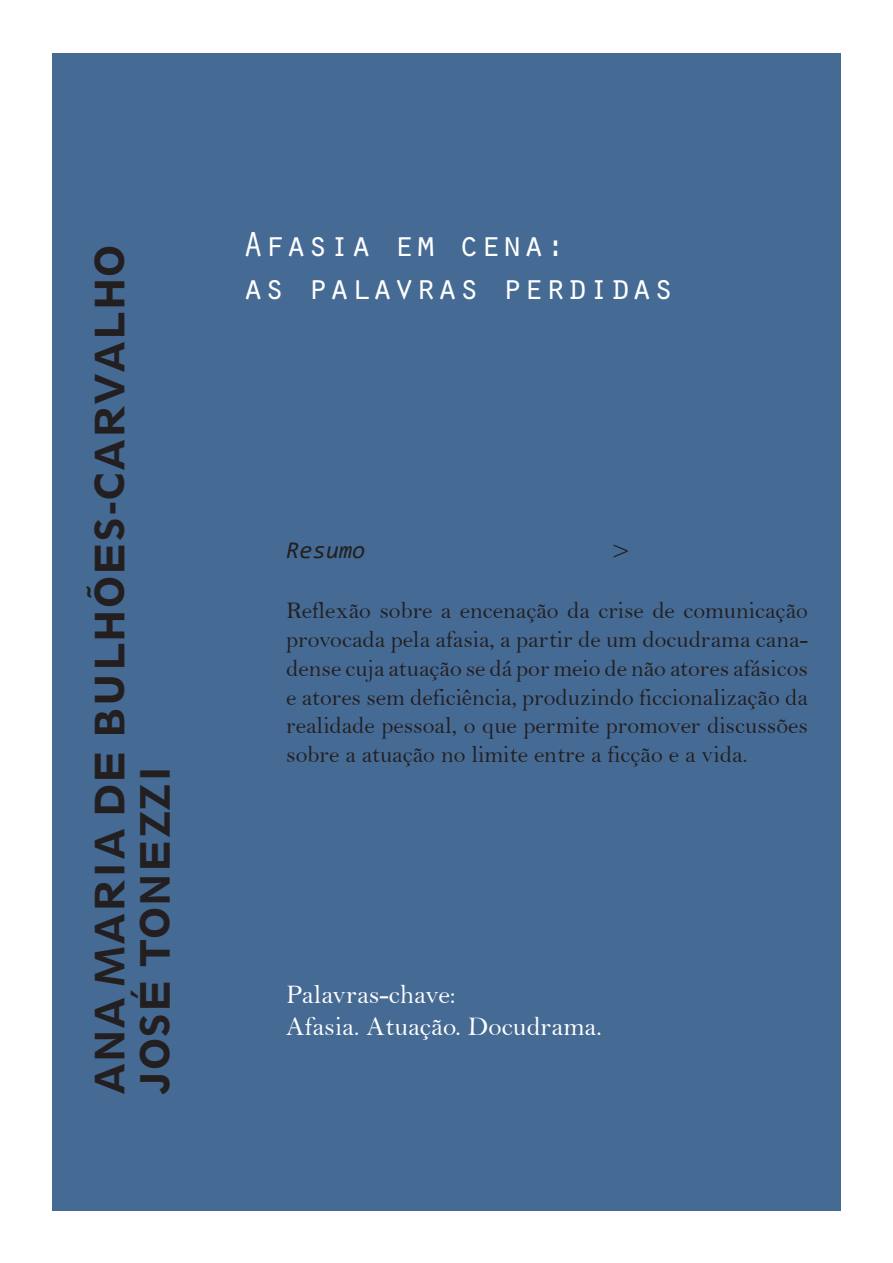
<style>
.page{position:relative;width:893px;height:1263px;background:#fff}
.page>*{position:absolute;margin:0;border:0;box-sizing:border-box;transform-origin:0 0}
.t1{font:800 37.8px/45.3px "Geometric 212 BT";color:#231f20}
.t2{font:36px/43.2px "Orator Std";color:#fff}
.t3{font:27px/32.4px "Bell";color:#fff}
.t4{font:27px "Bell";color:#231f20}
.t5{font:24px/28.8px "Bell";color:#231f20;text-align:justify}
.t6{font:italic 24px "Consolas";color:#231f20}
</style>
<div class="page">
<div style="left:52px;top:53px;width:789px;height:1158px;background:#456a94"></div>
<h1 class="t1" style="left:87px;top:1095px;width:852px;rotate:-90deg">Ana Maria de Bulhões-Carvalho<br>José Tonezzi</h1>
<h2 class="t2" style="left:242px;top:221px;width:434px">Afasia em cena:<br>as palavras perdidas</h2>
<p class="t6" style="left:286px;top:534px;width:81px">Resumo</p>
<p class="t4" style="left:612px;top:533px;width:20px">&gt;</p>
<p class="t5" style="left:286px;top:596px;width:523px">Reflexão sobre a encenação da crise de comunicação provocada pela afasia, a partir de um docudrama cana&shy;dense cuja atuação se dá por meio de não atores afásicos e atores sem deficiência, produzindo ficcionalização da realidade pessoal, o que permite promover discussões sobre a atuação no limite entre a ficção e a vida.</p>
<p class="t3" style="left:286px;top:978px;width:317px">Palavras-chave:<br>Afasia. Atuação. Docudrama.</p>
</div>
